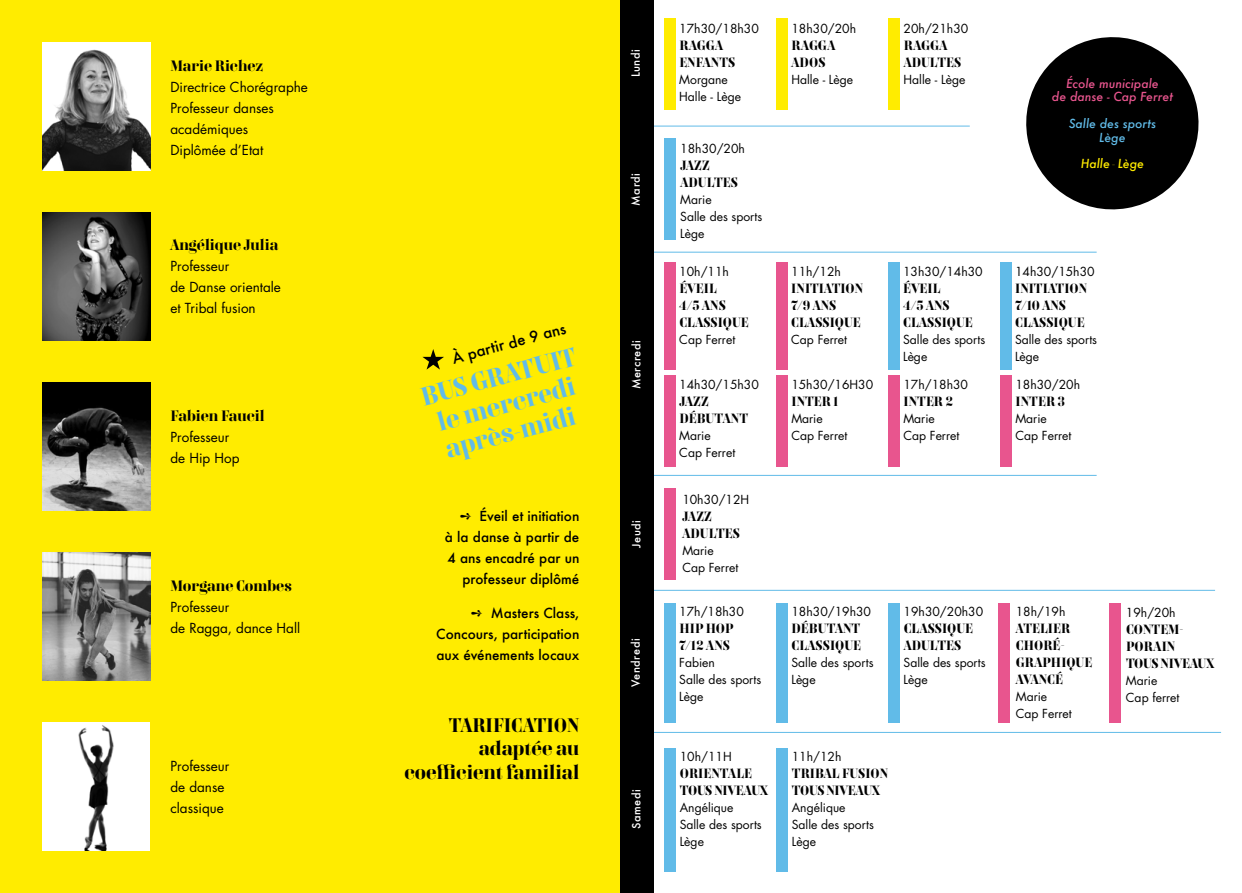
<style>
.page{position:relative;width:1242px;height:893px;background:#fff}
.page>*{position:absolute;margin:0;border:0;box-sizing:border-box;transform-origin:0 0}
.t1{font:700 25.65px/28.5px "Carina Pro";color:#61bbe8;text-align:center}
.t2{font:700 19.5px/23.4px "Carina Pro";color:#000;text-align:right}
.t3{font:700 15px "Carina Pro";color:#000}
.t4{font:500 15px "Futura";color:#000}
.t5{font:13.5px/21px "Futura";color:#000}
.t6{font:500 13.5px/21px "Futura";color:#000;text-align:right}
.t7{font:700 13.35px/17px "Carina Pro";letter-spacing:.01em;color:#000}
.t8{font:700 13.35px/17px "Carina Pro";letter-spacing:-.01em;color:#000}
.t9{font:12.15px/17px "Futura";color:#000}
.t10{font:italic 500 12.15px/13.8px "Futura";color:#e8558e;text-align:center}
.t11{font:italic 500 12.15px/13.8px "Futura";color:#61bbe8;text-align:center}
.t12{font:italic 500 12.15px "Futura";color:#ffec00}
.t13{font:500 10.95px "Futura";letter-spacing:.05em;color:#fff}
.s1{font-family:"Carina Pro";font-weight:700;font-style:normal}
</style>
<div class="page">
<div style="left:0;top:0;width:621px;height:893px;background:#ffec00"></div>
<img style="left:43px;top:212px;width:107px;height:128px">
<img style="left:43px;top:382px;width:107px;height:128px">
<img style="left:43px;top:553px;width:107px;height:128px">
<img style="left:43px;top:43px;width:107px;height:128px">
<div style="left:43px;top:723px;width:107px;height:128px;background:#fff"></div>
<img style="left:78px;top:725px;width:36px;height:126px">
<svg style="left:422px;top:349px;width:22px;height:21px"></svg>
<hr style="left:649px;top:252px;width:447px;height:1px;background:#61bbe8">
<hr style="left:649px;top:126px;width:320px;height:1px;background:#61bbe8">
<hr style="left:641px;top:475px;width:455px;height:1px;background:#61bbe8">
<hr style="left:635px;top:590px;width:580px;height:1px;background:#61bbe8">
<hr style="left:641px;top:732px;width:580px;height:1px;background:#61bbe8">
<div style="left:1000px;top:262px;width:11px;height:108px;background:#61bbe8"></div>
<div style="left:888px;top:262px;width:11px;height:108px;background:#61bbe8"></div>
<div style="left:888px;top:603px;width:11px;height:119px;background:#61bbe8"></div>
<div style="left:888px;top:18px;width:11px;height:92px;background:#ffec00"></div>
<div style="left:998px;top:603px;width:11px;height:120px;background:#e8558e"></div>
<div style="left:776px;top:603px;width:11px;height:119px;background:#61bbe8"></div>
<div style="left:776px;top:18px;width:11px;height:92px;background:#ffec00"></div>
<div style="left:776px;top:262px;width:11px;height:108px;background:#e8558e"></div>
<div style="left:664px;top:18px;width:11px;height:92px;background:#ffec00"></div>
<div style="left:664px;top:262px;width:11px;height:108px;background:#e8558e"></div>
<div style="left:664px;top:488px;width:11px;height:91px;background:#e8558e"></div>
<div style="left:664px;top:138px;width:11px;height:102px;background:#61bbe8"></div>
<div style="left:664px;top:375px;width:11px;height:92px;background:#e8558e"></div>
<div style="left:1109px;top:603px;width:11px;height:120px;background:#e8558e"></div>
<div style="left:776px;top:375px;width:11px;height:92px;background:#e8558e"></div>
<div style="left:888px;top:375px;width:11px;height:92px;background:#e8558e"></div>
<div style="left:1000px;top:375px;width:11px;height:92px;background:#e8558e"></div>
<div style="left:776px;top:748px;width:11px;height:124px;background:#61bbe8"></div>
<div style="left:664px;top:603px;width:11px;height:119px;background:#61bbe8"></div>
<div style="left:664px;top:748px;width:11px;height:124px;background:#61bbe8"></div>
<div style="left:620px;top:0;width:34px;height:893px;background:#000"></div>
<svg style="left:1026px;top:37px;width:173px;height:173px"></svg>
<p class="t3" style="left:170px;top:54px;width:94px">Marie Richez</p>
<p class="t5" style="left:170px;top:76px;width:139px">Directrice Chorégraphe</p>
<p class="t5" style="left:170px;top:97px;width:105px">Professeur danses</p>
<p class="t5" style="left:170px;top:118px;width:79px">académiques</p>
<p class="t5" style="left:170px;top:139px;width:94px">Diplômée d’Etat</p>
<p class="t3" style="left:170px;top:234px;width:109px">Angélique Julia</p>
<p class="t5" style="left:170px;top:256px;width:112px">Professeur<br>de Danse orientale et Tribal fusion</p>
<p class="t3" style="left:170px;top:404px;width:96px">Fabien Faucil</p>
<p class="t5" style="left:170px;top:426px;width:71px">Professeur de Hip Hop</p>
<p class="t3" style="left:170px;top:574px;width:123px">Morgane Combes</p>
<p class="t5" style="left:170px;top:596px;width:131px">Professeur<br>de Ragga, dance Hall</p>
<p class="t5" style="left:170px;top:755px;width:60px">Professeur de danse classique</p>
<p class="t4" style="left:450px;top:348px;width:119px;rotate:-15deg">À partir de 9 ans</p>
<p class="t1" style="left:418px;top:383px;width:161px;rotate:-15deg">BUS GRATUIT le mercredi après-midi</p>
<p class="t6" style="left:445px;top:505px;width:136px">➺ Éveil et initiation<br>à la danse à partir de<br>4 ans encadré par un professeur diplômé</p>
<p class="t6" style="left:436px;top:603px;width:145px;text-align:justify;text-indent:35px">➺ Masters Class, Concours, participation aux événements locaux</p>
<p class="t2" style="left:404px;top:713px;width:176px">TARIFICATION adaptée au coefficient familial</p>
<p class="t13" style="left:628px;top:77px;width:30px;rotate:-90deg">Lundi</p>
<p class="t13" style="left:628px;top:206px;width:34px;rotate:-90deg">Mardi</p>
<p class="t13" style="left:629px;top:389px;width:50px;rotate:-90deg">Mercredi</p>
<p class="t13" style="left:629px;top:548px;width:29px;rotate:-90deg">Jeudi</p>
<p class="t13" style="left:628px;top:687px;width:50px;rotate:-90deg">Vendredi</p>
<p class="t13" style="left:629px;top:829px;width:41px;rotate:-90deg">Samedi</p>
<p class="t9" style="left:679px;top:20px;width:81px">17h30/18h30</p>
<p class="t7" style="left:679px;top:37px;width:57px">RAGGA<br>ENFANTS</p>
<p class="t9" style="left:679px;top:71px;width:63px">Morgane<br>Halle - Lège</p>
<p class="t9" style="left:680px;top:139px;width:66px">18h30/20h</p>
<p class="t7" style="left:680px;top:157px;width:59px">JAZZ<br>ADULTES</p>
<p class="t9" style="left:680px;top:190px;width:84px">Marie<br>Salle des sports<br>Lège</p>
<p class="t9" style="left:679px;top:262px;width:51px">10h/11h</p>
<p class="t7" style="left:679px;top:280px;width:71px">ÉVEIL<br>4/5 ANS<br>CLASSIQUE</p>
<p class="t9" style="left:679px;top:330px;width:57px">Cap Ferret</p>
<p class="t9" style="left:679px;top:375px;width:81px">14h30/15h30</p>
<p class="t7" style="left:679px;top:393px;width:70px">JAZZ<br>DÉBUTANT</p>
<p class="t9" style="left:679px;top:426px;width:57px">Marie<br>Cap Ferret</p>
<p class="t9" style="left:682px;top:491px;width:68px">10h30/12H</p>
<p class="t7" style="left:682px;top:508px;width:59px">JAZZ<br>ADULTES</p>
<p class="t9" style="left:682px;top:542px;width:57px">Marie<br>Cap Ferret</p>
<p class="t9" style="left:679px;top:603px;width:66px">17h/18h30</p>
<p class="t7" style="left:679px;top:620px;width:56px">HIP HOP<br>7/12 ANS</p>
<p class="t9" style="left:679px;top:654px;width:84px">Fabien<br>Salle des sports<br>Lège</p>
<p class="t9" style="left:680px;top:747px;width:53px">10h/11H</p>
<p class="t8" style="left:680px;top:765px;width:90px">ORIENTALE<br>TOUS NIVEAUX</p>
<p class="t9" style="left:680px;top:798px;width:84px">Angélique<br>Salle des sports<br>Lège</p>
<p class="t9" style="left:791px;top:20px;width:66px">18h30/20h</p>
<p class="t7" style="left:791px;top:37px;width:45px">RAGGA<br>ADOS</p>
<p class="t9" style="left:791px;top:71px;width:63px">Halle - Lège</p>
<p class="t9" style="left:903px;top:20px;width:66px">20h/21h30</p>
<p class="t7" style="left:903px;top:37px;width:59px">RAGGA<br>ADULTES</p>
<p class="t9" style="left:903px;top:71px;width:63px">Halle - Lège</p>
<p class="t9" style="left:791px;top:262px;width:51px">11h/12h</p>
<p class="t7" style="left:791px;top:280px;width:74px">INITIATION<br>7/9 ANS<br>CLASSIQUE</p>
<p class="t9" style="left:791px;top:330px;width:57px">Cap Ferret</p>
<p class="t9" style="left:791px;top:375px;width:83px">15h30/16H30</p>
<p class="t7" style="left:791px;top:393px;width:49px">INTER 1</p>
<p class="t9" style="left:791px;top:409px;width:57px">Marie<br>Cap Ferret</p>
<p class="t9" style="left:903px;top:262px;width:81px">13h30/14h30</p>
<p class="t7" style="left:903px;top:280px;width:71px">ÉVEIL<br>4/5 ANS<br>CLASSIQUE</p>
<p class="t9" style="left:903px;top:330px;width:84px">Salle des sports<br>Lège</p>
<p class="t9" style="left:903px;top:375px;width:66px">17h/18h30</p>
<p class="t7" style="left:903px;top:393px;width:51px">INTER 2</p>
<p class="t9" style="left:903px;top:409px;width:57px">Marie<br>Cap Ferret</p>
<p class="t9" style="left:791px;top:603px;width:81px">18h30/19h30</p>
<p class="t7" style="left:791px;top:620px;width:71px">DÉBUTANT<br>CLASSIQUE</p>
<p class="t9" style="left:791px;top:654px;width:84px">Salle des sports<br>Lège</p>
<p class="t9" style="left:903px;top:603px;width:81px">19h30/20h30</p>
<p class="t7" style="left:903px;top:620px;width:71px">CLASSIQUE<br>ADULTES</p>
<p class="t9" style="left:903px;top:654px;width:84px">Salle des sports<br>Lège</p>
<p class="t9" style="left:792px;top:747px;width:51px">11h/12h</p>
<p class="t7" style="left:792px;top:765px;width:98px">TRIBAL FUSION<br>TOUS NIVEAUX</p>
<p class="t9" style="left:792px;top:798px;width:84px">Angélique<br>Salle des sports<br>Lège</p>
<p class="t10" style="left:1052px;top:76px;width:122px">École municipale<br>de danse - Cap Ferret</p>
<p class="t11" style="left:1068px;top:116px;width:89px">Salle des sports<br>Lège</p>
<p class="t12" style="left:1080px;top:155px;width:65px">Halle <span class="s1">-</span> Lège</p>
<p class="t9" style="left:1015px;top:262px;width:81px">14h30/15h30</p>
<p class="t7" style="left:1015px;top:280px;width:74px">INITIATION<br>7/10 ANS<br>CLASSIQUE</p>
<p class="t9" style="left:1015px;top:330px;width:84px">Salle des sports<br>Lège</p>
<p class="t9" style="left:1015px;top:375px;width:66px">18h30/20h</p>
<p class="t7" style="left:1015px;top:393px;width:51px">INTER 3</p>
<p class="t9" style="left:1015px;top:409px;width:57px">Marie<br>Cap Ferret</p>
<p class="t9" style="left:1015px;top:603px;width:51px">18h/19h</p>
<p class="t7" style="left:1016px;top:620px;width:78px">ATELIER<br>CHORÉ-<br>GRAPHIQUE<br>AVANCÉ</p>
<p class="t9" style="left:1015px;top:688px;width:57px">Marie<br>Cap Ferret</p>
<p class="t9" style="left:1126px;top:604px;width:51px">19h/20h</p>
<p class="t7" style="left:1126px;top:621px;width:90px">CONTEM-<br>PORAIN<br>TOUS NIVEAUX</p>
<p class="t9" style="left:1126px;top:672px;width:55px">Marie<br>Cap ferret</p>
</div>
